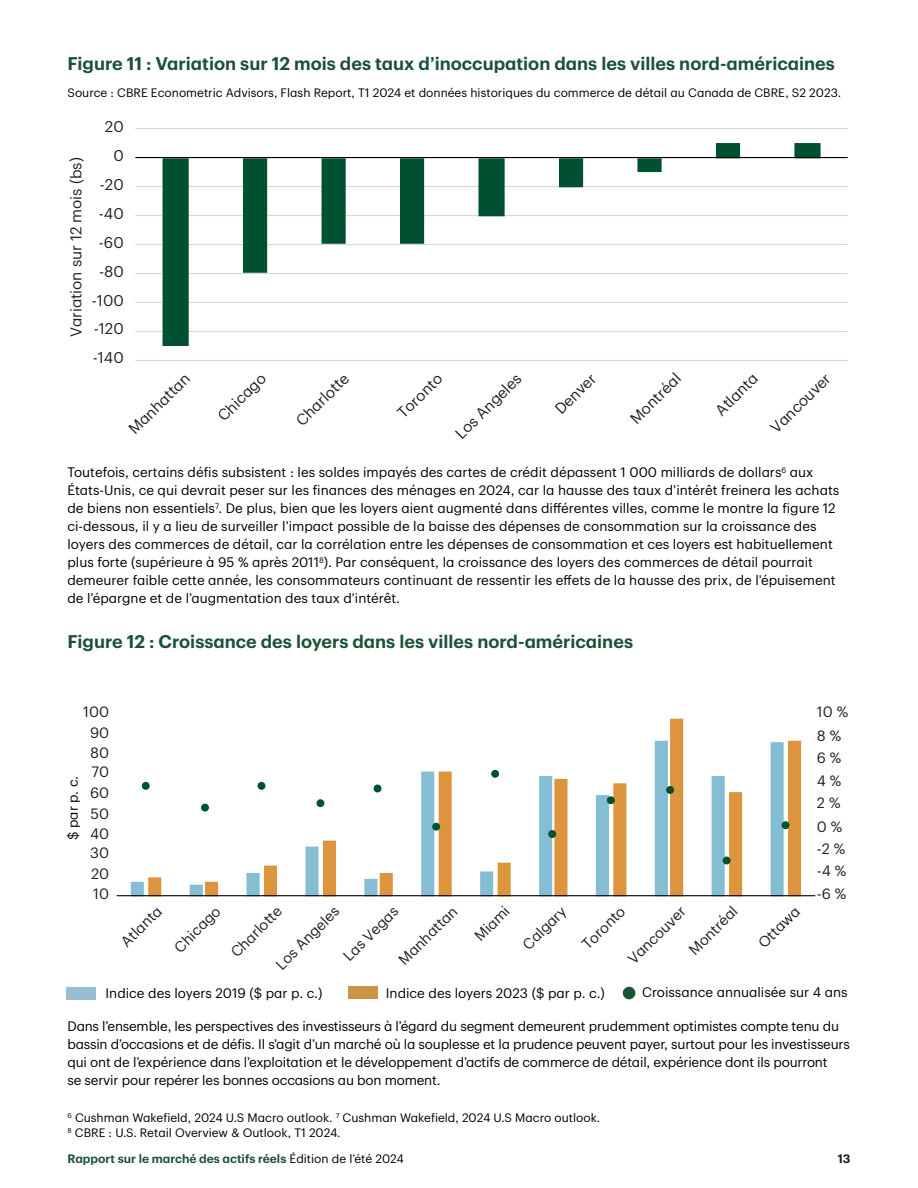
<style>
.page{position:relative;width:918px;height:1188px;background:#fff}
.page>*{position:absolute;margin:0;border:0;box-sizing:border-box;transform-origin:0 0}
.t1{font:600 18px "TD Graphik";color:#1a5236}
.t2{font:15.3px "TD Graphik";color:#212121}
.t3{font:14.7px "TD Graphik";letter-spacing:.005em;color:#212121}
.t4{font:13.5px/18px "TD Graphik";color:#000}
.t5{font:12px/15px "TD Graphik";color:#000}
.t6{font:600 12px "TD Graphik";color:#1a5336}
.t7{font:600 12px "TD Graphik";color:#1c1c1c}
.s1{font-weight:400;color:#000}
</style>
<div class="page">
<hr style="left:135px;top:360px;width:713px;height:1px;background:#d7d7d7">
<hr style="left:135px;top:331px;width:713px;height:1px;background:#d7d7d7">
<hr style="left:135px;top:302px;width:713px;height:1px;background:#d7d7d7">
<hr style="left:135px;top:273px;width:713px;height:1px;background:#d7d7d7">
<hr style="left:135px;top:244px;width:713px;height:1px;background:#d7d7d7">
<hr style="left:135px;top:215px;width:713px;height:1px;background:#d7d7d7">
<hr style="left:135px;top:186px;width:713px;height:1px;background:#d7d7d7">
<hr style="left:135px;top:128px;width:713px;height:1px;background:#d7d7d7">
<svg style="left:163px;top:143px;width:658px;height:203px"></svg>
<hr style="left:135px;top:157px;width:713px;height:1px;background:#000">
<svg style="left:148px;top:719px;width:653px;height:176px"></svg>
<hr style="left:117px;top:895px;width:698px;height:1px;background:#000">
<div style="left:142px;top:782px;width:8px;height:8px;background:#005131;border-radius:50%"></div>
<div style="left:201px;top:804px;width:8px;height:8px;background:#005131;border-radius:50%"></div>
<div style="left:258px;top:782px;width:7px;height:8px;background:#005131;border-radius:50%"></div>
<div style="left:316px;top:799px;width:8px;height:8px;background:#005131;border-radius:50%"></div>
<div style="left:374px;top:785px;width:7px;height:7px;background:#005131;border-radius:50%"></div>
<div style="left:432px;top:823px;width:8px;height:8px;background:#005131;border-radius:50%"></div>
<div style="left:491px;top:770px;width:8px;height:8px;background:#005131;border-radius:50%"></div>
<div style="left:548px;top:830px;width:8px;height:8px;background:#005131;border-radius:50%"></div>
<div style="left:607px;top:796px;width:8px;height:8px;background:#005131;border-radius:50%"></div>
<div style="left:666px;top:786px;width:8px;height:8px;background:#005131;border-radius:50%"></div>
<div style="left:723px;top:857px;width:8px;height:7px;background:#005131;border-radius:50%"></div>
<div style="left:782px;top:821px;width:8px;height:8px;background:#005131;border-radius:50%"></div>
<div style="left:67px;top:987px;width:29px;height:13px;background:#98bed3"></div>
<div style="left:348px;top:986px;width:29px;height:13px;background:#cb9545"></div>
<div style="left:623px;top:987px;width:12px;height:12px;background:#1a5336;border-radius:50%"></div>
<h3 class="t1" style="left:68px;top:50px;width:769px">Figure 11 : Variation sur 12 mois des taux d’inoccupation dans les villes nord-américaines</h3>
<p class="t5" style="left:68px;top:84px;width:775px">Source : CBRE Econometric Advisors, Flash Report, T1 2024 et données historiques du commerce de détail au Canada de CBRE, S2 2023.</p>
<p class="t2" style="left:65px;top:337px;width:181px;rotate:-90deg">Variation sur 12 mois (bs)</p>
<p class="t2" style="left:105px;top:115px;width:20px">20</p>
<p class="t2" style="left:113px;top:144px;width:12px">0</p>
<p class="t2" style="left:100px;top:173px;width:26px">-20</p>
<p class="t2" style="left:99px;top:202px;width:26px">-40</p>
<p class="t2" style="left:99px;top:231px;width:26px">-60</p>
<p class="t2" style="left:99px;top:260px;width:26px">-80</p>
<p class="t2" style="left:92px;top:289px;width:34px">-100</p>
<p class="t2" style="left:94px;top:317px;width:32px">-120</p>
<p class="t2" style="left:93px;top:346px;width:33px">-140</p>
<p class="t2" style="left:123px;top:423px;width:80px;rotate:-45deg">Manhattan</p>
<p class="t2" style="left:212px;top:410px;width:62px;rotate:-45deg">Chicago</p>
<p class="t2" style="left:290px;top:415px;width:69px;rotate:-45deg">Charlotte</p>
<p class="t2" style="left:392px;top:407px;width:58px;rotate:-45deg">Toronto</p>
<p class="t2" style="left:450px;top:428px;width:87px;rotate:-45deg">Los Angeles</p>
<p class="t2" style="left:549px;top:403px;width:52px;rotate:-45deg">Denver</p>
<p class="t2" style="left:625px;top:413px;width:66px;rotate:-45deg">Montréal</p>
<p class="t2" style="left:710px;top:405px;width:54px;rotate:-45deg">Atlanta</p>
<p class="t2" style="left:765px;top:422px;width:79px;rotate:-45deg">Vancouver</p>
<p class="t4" style="left:67px;top:462px;width:773px">Toutefois, certains défis subsistent : les soldes impayés des cartes de crédit dépassent 1 000 milliards de dollars<sup>6</sup> aux États-Unis, ce qui devrait peser sur les finances des ménages en 2024, car la hausse des taux d’intérêt freinera les achats de biens non essentiels<sup>7</sup>. De plus, bien que les loyers aient augmenté dans différentes villes, comme le montre la figure 12 ci-dessous, il y a lieu de surveiller l’impact possible de la baisse des dépenses de consommation sur la croissance des loyers des commerces de détail, car la corrélation entre les dépenses de consommation et ces loyers est habituellement plus forte (supérieure à 95 % après 2011<sup>8</sup>). Par conséquent, la croissance des loyers des commerces de détail pourrait demeurer faible cette année, les consommateurs continuant de ressentir les effets de la hausse des prix, de l’épuisement de l’épargne et de l’augmentation des taux d’intérêt.</p>
<h3 class="t1" style="left:68px;top:627px;width:567px">Figure 12 : Croissance des loyers dans les villes nord-américaines</h3>
<p class="t3" style="left:83px;top:701px;width:27px">100</p>
<p class="t3" style="left:90px;top:721px;width:21px">90</p>
<p class="t4" style="left:63px;top:840px;width:66px;rotate:-90deg">$ par p. c.</p>
<p class="t3" style="left:90px;top:742px;width:20px">80</p>
<p class="t3" style="left:91px;top:761px;width:19px">70</p>
<p class="t3" style="left:90px;top:782px;width:21px">60</p>
<p class="t3" style="left:91px;top:802px;width:20px">50</p>
<p class="t3" style="left:90px;top:823px;width:21px">40</p>
<p class="t3" style="left:90px;top:842px;width:20px">30</p>
<p class="t3" style="left:91px;top:862px;width:20px">20</p>
<p class="t3" style="left:93px;top:883px;width:17px">10</p>
<p class="t3" style="left:817px;top:701px;width:33px">10 %</p>
<p class="t3" style="left:817px;top:724px;width:26px">8 %</p>
<p class="t3" style="left:817px;top:746px;width:26px">6 %</p>
<p class="t3" style="left:817px;top:770px;width:26px">4 %</p>
<p class="t3" style="left:817px;top:792px;width:25px">2 %</p>
<p class="t3" style="left:817px;top:815px;width:27px">0 %</p>
<p class="t3" style="left:817px;top:837px;width:30px">-2 %</p>
<p class="t3" style="left:817px;top:860px;width:31px">-4 %</p>
<p class="t3" style="left:817px;top:883px;width:31px">-6 %</p>
<p class="t3" style="left:271px;top:959px;width:84px;rotate:-45deg">Los Angeles</p>
<p class="t3" style="left:338px;top:951px;width:72px;rotate:-45deg">Las Vegas</p>
<p class="t3" style="left:393px;top:954px;width:78px;rotate:-45deg">Manhattan</p>
<p class="t3" style="left:469px;top:931px;width:44px;rotate:-45deg">Miami</p>
<p class="t3" style="left:517px;top:939px;width:56px;rotate:-45deg">Calgary</p>
<p class="t3" style="left:577px;top:939px;width:56px;rotate:-45deg">Toronto</p>
<p class="t3" style="left:623px;top:953px;width:76px;rotate:-45deg">Vancouver</p>
<p class="t3" style="left:684px;top:944px;width:63px;rotate:-45deg">Montréal</p>
<p class="t3" style="left:753px;top:937px;width:53px;rotate:-45deg">Ottawa</p>
<p class="t4" style="left:106px;top:983px;width:218px">Indice des loyers 2019 ($ par p. c.)</p>
<p class="t4" style="left:386px;top:983px;width:220px">Indice des loyers 2023 ($ par p. c.)</p>
<p class="t4" style="left:642px;top:982px;width:207px">Croissance annualisée sur 4 ans</p>
<p class="t3" style="left:116px;top:936px;width:52px;rotate:-45deg">Atlanta</p>
<p class="t3" style="left:169px;top:942px;width:60px;rotate:-45deg">Chicago</p>
<p class="t3" style="left:225px;top:947px;width:67px;rotate:-45deg">Charlotte</p>
<p class="t4" style="left:67px;top:1016px;width:784px">Dans l’ensemble, les perspectives des investisseurs à l’égard du segment demeurent prudemment optimistes compte tenu du bassin d’occasions et de défis. Il s’agit d’un marché où la souplesse et la prudence peuvent payer, surtout pour les investisseurs qui ont de l’expérience dans l’exploitation et le développement d’actifs de commerce de détail, expérience dont ils pourront<br>se servir pour repérer les bonnes occasions au bon moment.</p>
<p class="t5" style="left:68px;top:1109px;width:534px"><sup>6</sup> Cushman Wakefield, 2024 U.S Macro outlook. <sup>7</sup> Cushman Wakefield, 2024 U.S Macro outlook.<br><sup>8</sup> CBRE : U.S. Retail Overview &amp; Outlook, T1 2024.</p>
<p class="t6" style="left:68px;top:1150px;width:338px">Rapport sur le marché des actifs réels <span class="s1">Édition de l’été 2024</span></p>
<p class="t7" style="left:838px;top:1150px;width:14px">13</p>
</div>
